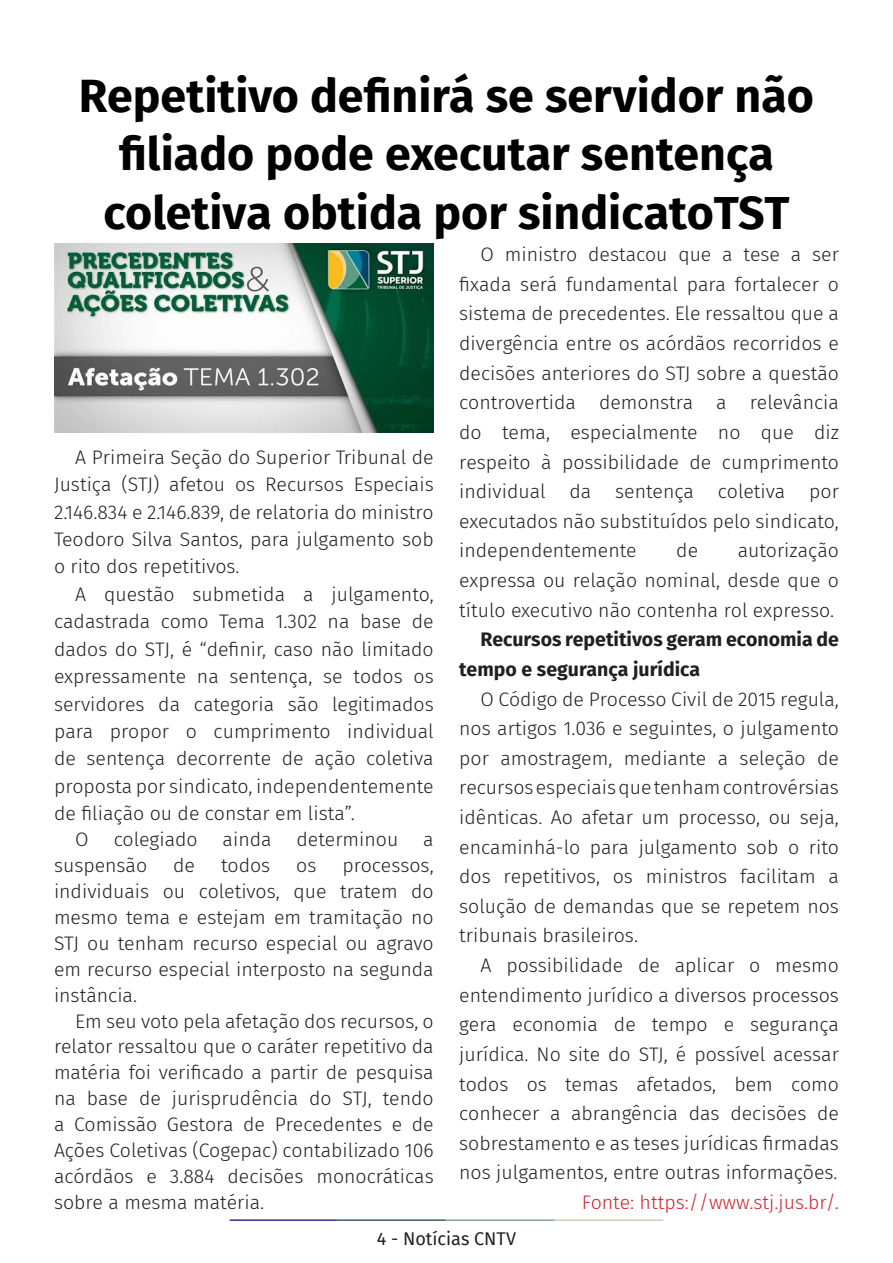
<style>
.page{position:relative;width:893px;height:1263px;background:#fff}
.page>*{position:absolute;margin:0;border:0;box-sizing:border-box;transform-origin:0 0}
.t1{font:700 46.5px/58.5px "Fira Sans";color:#000001;text-align:center}
.t2{font:300 19.5px/29.5px "Fira Sans";color:#231f20;text-align:justify}
.t3{font:700 19.5px/29.5px "Fira Sans";color:#231f20}
.t4{font:300 19.5px "Fira Sans";color:#d1232a}
.t5{font:18px "Fira Sans";color:#231f20}
</style>
<div class="page">
<hr style="left:230px;top:1219px;width:107px;height:2px;background:#2f3088">
<hr style="left:337px;top:1219px;width:109px;height:2px;background:#3a5f6d">
<hr style="left:446px;top:1219px;width:109px;height:2px;background:#87a59a">
<hr style="left:555px;top:1219px;width:108px;height:2px;background:#c6d5b7">
<img style="left:54px;top:243px;width:380px;height:189px">
<p class="t1" style="left:79px;top:63px;width:737px">Repetitivo definirá se servidor não filiado pode executar sentença coletiva obtida por sindicatoTST</p>
<p class="t2" style="left:54px;top:443px;width:381px;line-height:27.5px;text-indent:21px">A Primeira Seção do Superior Tribunal de Justiça (STJ) afetou os Recursos Especiais 2.146.834 e 2.146.839, de relatoria do ministro Teodoro Silva Santos, para julgamento sob o rito dos repetitivos.</p>
<p class="t2" style="left:54px;top:580px;width:381px;line-height:27.5px;text-indent:21px">A questão submetida a julgamento, cadastrada como Tema 1.302 na base de dados do STJ, é “definir, caso não limitado expressamente na sentença, se todos os servidores da categoria são legitimados para propor o cumprimento individual de sentença decorrente de ação coletiva proposta por sindicato, independentemente de filiação ou de constar em lista”.</p>
<p class="t2" style="left:75px;top:824px;width:15px">O</p>
<p class="t2" style="left:114px;top:824px;width:85px">colegiado</p>
<p class="t2" style="left:223px;top:824px;width:50px">ainda</p>
<p class="t2" style="left:297px;top:824px;width:103px">determinou</p>
<p class="t2" style="left:423px;top:824px;width:12px">a</p>
<p class="t2" style="left:54px;top:850px;width:95px">suspensão</p>
<p class="t2" style="left:173px;top:850px;width:23px">de</p>
<p class="t2" style="left:221px;top:850px;width:51px">todos</p>
<p class="t2" style="left:296px;top:850px;width:22px">os</p>
<p class="t2" style="left:54px;top:852px;width:381px;line-height:26px;text-indent:288px">processos, individuais ou coletivos, que tratem do mesmo tema e estejam em tramitação no STJ ou tenham recurso especial ou agravo em recurso especial interposto na segunda instância.</p>
<p class="t2" style="left:54px;top:1008px;width:381px;line-height:26px;text-indent:21px">Em seu voto pela afetação dos recursos, o relator ressaltou que o caráter repetitivo da matéria foi verificado a partir de pesquisa na base de jurisprudência do STJ, tendo a Comissão Gestora de Precedentes e de Ações Coletivas (Cogepac) contabilizado 106 acórdãos e 3.884 decisões monocráticas sobre a mesma matéria.</p>
<p class="t2" style="left:459px;top:240px;width:381px;text-indent:21px">O ministro destacou que a tese a ser fixada será fundamental para fortalecer o sistema de precedentes. Ele ressaltou que a divergência entre os acórdãos recorridos e decisões anteriores do STJ sobre a questão controvertida demonstra a relevância do tema, especialmente no que diz respeito à possibilidade de cumprimento individual da sentença coletiva por executados não substituídos pelo sindicato, independentemente</p>
<p class="t2" style="left:459px;top:536px;width:381px;text-indent:278px">autorização expressa ou relação nominal, desde que o título executivo não contenha rol expresso.</p>
<p class="t3" style="left:459px;top:623px;width:381px;text-indent:21px">Recursos repetitivos geram economia de tempo e segurança jurídica</p>
<p class="t2" style="left:459px;top:684px;width:381px;text-indent:21px">O Código de Processo Civil de 2015 regula, nos artigos 1.036 e seguintes, o julgamento por amostragem, mediante a seleção de recursos especiais que tenham controvérsias idênticas. Ao afetar um processo, ou seja, encaminhá-lo para julgamento sob o rito dos repetitivos, os ministros facilitam a solução de demandas que se repetem nos tribunais brasileiros.</p>
<p class="t2" style="left:459px;top:950px;width:381px;text-indent:21px">A possibilidade de aplicar o mesmo entendimento jurídico a diversos processos gera economia de tempo e segurança jurídica. No site do STJ, é possível acessar todos os temas afetados, bem como conhecer a abrangência das decisões de sobrestamento e as teses jurídicas firmadas nos julgamentos, entre outras informações.</p>
<p class="t4" style="left:582px;top:1188px;width:259px">Fonte: https://www.stj.jus.br/.</p>
<p class="t2" style="left:676px;top:536px;width:23px">de</p>
<p class="t5" style="left:377px;top:1225px;width:141px">4 - Notícias CNTV</p>
</div>
